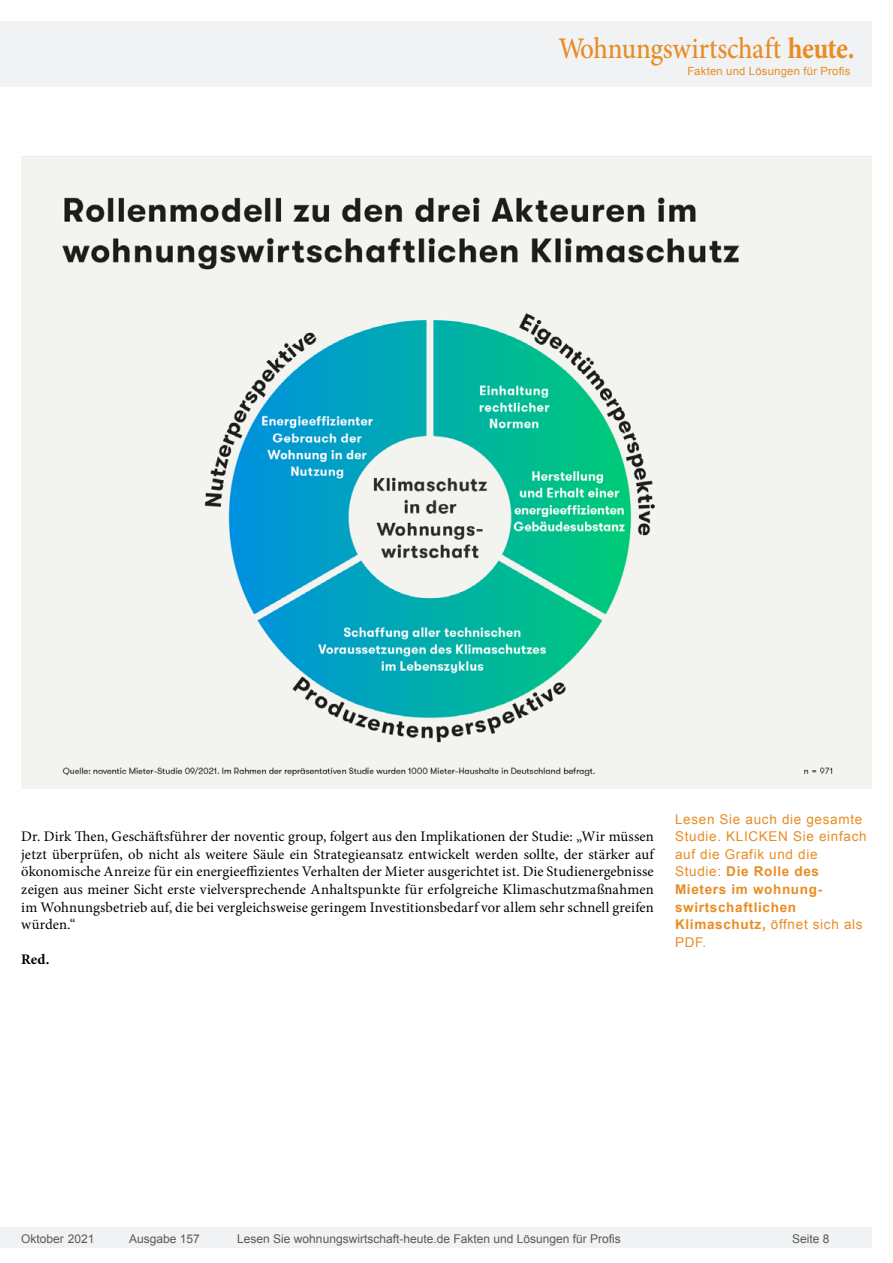
<style>
.page{position:relative;width:893px;height:1263px;background:#fff}
.page>*{position:absolute;margin:0;border:0;box-sizing:border-box;transform-origin:0 0}
.t1{font:500 30px "Minion Pro";letter-spacing:-.01em;color:#e88c24;scale:.9 1}
.Fließtext_erste_Zeil{font:14.7px/17.5px "Minion Pro";letter-spacing:.01em;color:#000;text-align:justify}
.AUTOR{font:700 14.7px "Minion Pro";color:#000}
.Info{font:13.5px/17.5px "Arial";letter-spacing:.05em;color:#e88c24}
.Info-2{font:700 13.5px/17.5px "Arial";letter-spacing:.05em;color:#e88c24}
.t2{font:12px "Arial";color:#595959}
.t3{font:11.25px "Arial";letter-spacing:.025em;color:#e88c24}
.s1{font-weight:700}
.s2{font-weight:400}
</style>
<div class="page">
<div style="left:0;top:1227px;width:872px;height:20px;background:#f1f2f3"></div>
<div style="left:0;top:21px;width:872px;height:66px;background:#f1f2f3"></div>
<img style="left:21px;top:157px;width:851px;height:632px">
<h1 class="t1" style="left:558px;top:28px;width:331px">Wohnungswirtschaft <span class="s1">heute.</span></h1>
<p class="t3" style="left:687px;top:63px;width:165px">Fakten und Lösungen für Profis</p>
<p class="Fließtext_erste_Zeil" style="left:21px;top:828px;width:634px">Dr. Dirk Then, Geschäftsführer der noventic group, folgert aus den Implikationen der Studie: „Wir müssen jetzt überprüfen, ob nicht als weitere Säule ein Strategieansatz entwickelt werden sollte, der stärker auf ökonomische Anreize für ein energieeffizientes Verhalten der Mieter ausgerichtet ist. Die Studienergebnisse zeigen aus meiner Sicht erste vielversprechende Anhaltspunkte für erfolgreiche Klimaschutzmaßnahmen im Wohnungsbetrieb auf, die bei vergleichsweise geringem Investitionsbedarf vor allem sehr schnell greifen würden.“</p>
<p class="AUTOR" style="left:21px;top:949px;width:30px">Red.</p>
<p class="Info" style="left:675px;top:810px;width:193px">Lesen Sie auch die gesamte<br>Studie. KLICKEN Sie einfach auf die Grafik und die</p>
<p class="Info-2" style="left:675px;top:863px;width:149px"><span class="s2">Studie:</span> Die Rolle des<br>Mieters im wohnung&shy;swirtschaftlichen</p>
<p class="Info" style="left:675px;top:916px;width:189px"><span class="s1">Klimaschutz,</span> öffnet sich als<br>PDF.</p>
<p class="t2" style="left:21px;top:1230px;width:75px">Oktober 2021</p>
<p class="t2" style="left:129px;top:1230px;width:72px">Ausgabe 157</p>
<p class="t2" style="left:237px;top:1230px;width:385px">Lesen Sie wohnungswirtschaft-heute.de Fakten und Lösungen für Profis</p>
<p class="t2" style="left:792px;top:1231px;width:39px">Seite 8</p>
</div>
